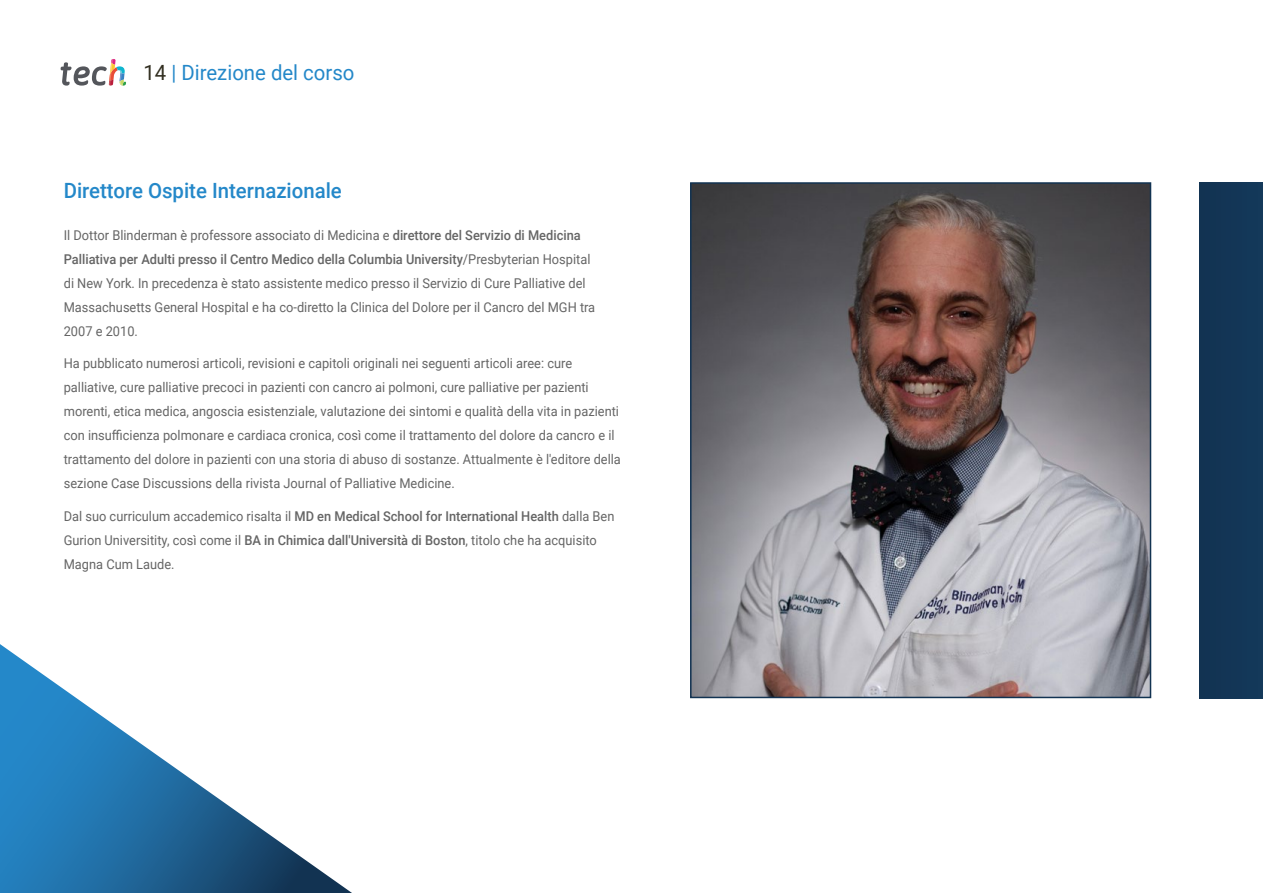
<style>
.page{position:relative;width:1263px;height:893px;background:#fff}
.page>*{position:absolute;margin:0;border:0;box-sizing:border-box;transform-origin:0 0}
.t1{font:500 21px "Roboto";color:#2488c9}
.t2{font:21px "Roboto";color:#2488c9}
.t3{font:13.5px/24px "Roboto";color:#656565;scale:.95 1}
.s1{color:#312e20}
.s2{font-weight:500}
</style>
<div class="page">
<div style="left:1199px;top:182px;width:64px;height:516px;background:#133556"></div>
<img style="left:693px;top:185px;width:455px;height:510px">
<div style="left:690px;top:182px;width:461px;height:516px;border:2px solid #123352"></div>
<svg style="left:0;top:644px;width:352px;height:249px"></svg>
<svg style="left:61px;top:59px;width:65px;height:27px"></svg>
<h1 class="t2" style="left:144px;top:57px;width:213px"><span class="s1">14</span> | Direzione del corso</h1>
<h1 class="t1" style="left:64px;top:176px;width:280px">Direttore Ospite Internazionale</h1>
<p class="t3" style="left:64px;top:222px;width:561px">Il Dottor Blinderman è professore associato di Medicina e <span class="s2">direttore del Servizio di Medicina Palliativa per Adulti presso il Centro Medico della Columbia University</span>/Presbyterian Hospital di New York. In precedenza è stato assistente medico presso il Servizio di Cure Palliative del Massachusetts General Hospital e ha co-diretto la Clinica del Dolore per il Cancro del MGH tra 2007 e 2010.</p>
<p class="t3" style="left:64px;top:351px;width:588px">Ha pubblicato numerosi articoli, revisioni e capitoli originali nei seguenti articoli aree: cure palliative, cure palliative precoci in pazienti con cancro ai polmoni, cure palliative per pazienti morenti, etica medica, angoscia esistenziale, valutazione dei sintomi e qualità della vita in pazienti con insufficienza polmonare e cardiaca cronica, così come il trattamento del dolore da cancro e il trattamento del dolore in pazienti con una storia di abuso di sostanze. Attualmente è l'editore della sezione Case Discussions della rivista Journal of Palliative Medicine.</p>
<p class="t3" style="left:64px;top:503px;width:581px">Dal suo curriculum accademico risalta il <span class="s2">MD en Medical School for International Health</span> dalla Ben<br>Gurion Universitity, così come il <span class="s2">BA in Chimica dall'Università di Boston</span>, titolo che ha acquisito<br>Magna Cum Laude.</p>
</div>
